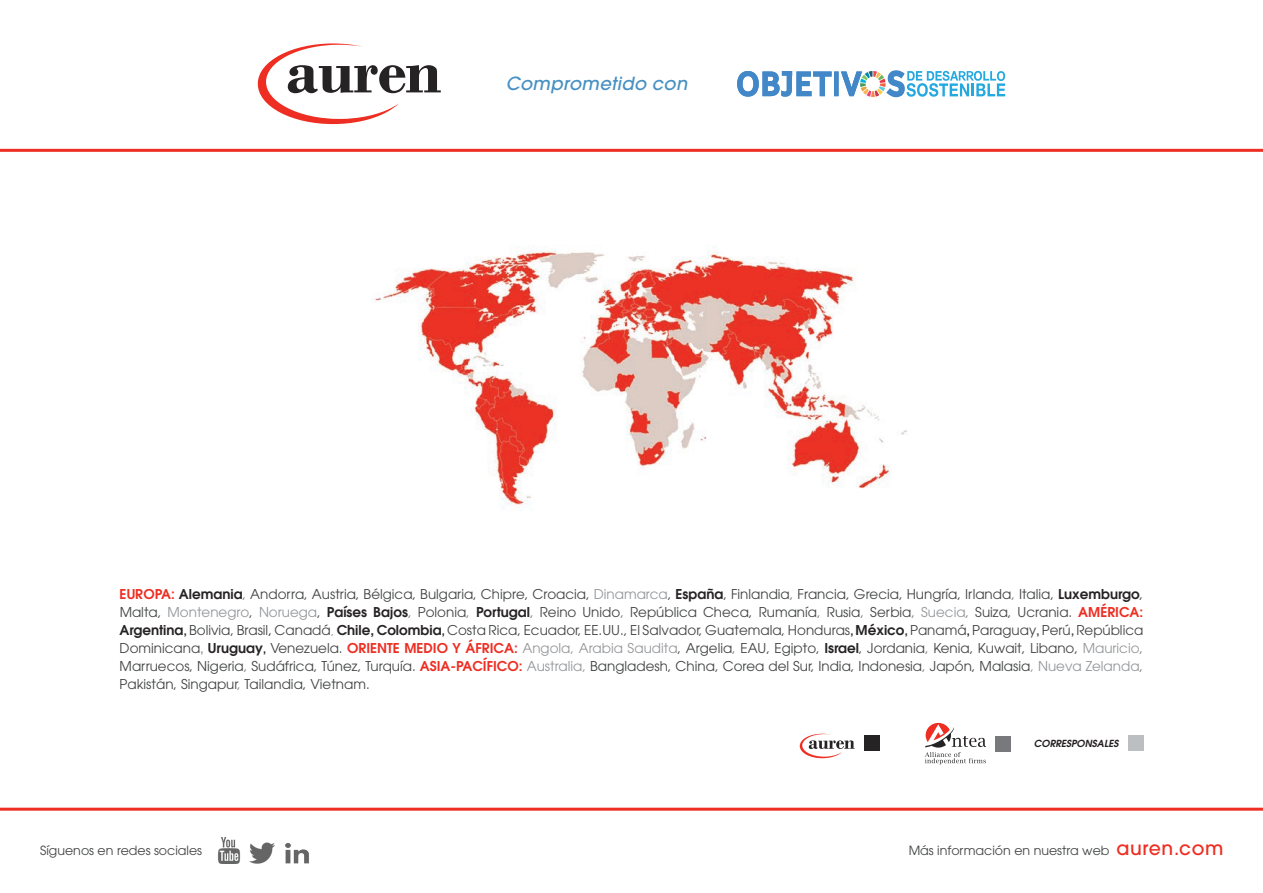
<style>
.page{position:relative;width:1263px;height:893px;background:#fff}
.page>*{position:absolute;margin:0;border:0;box-sizing:border-box;transform-origin:0 0}
.t1{font:italic 500 18px "ITC Avant Garde Pro";letter-spacing:.02em;color:#4790c2}
.t2{font:13.5px/18px "ITC Avant Garde Pro";color:#414243;text-align:justify}
.t3{font:12.6px "ITC Avant Garde Pro";color:#414243}
.t4{font:italic 600 9.75px "ITC Avant Garde Pro";color:#231f20}
.s1{font-weight:600;color:#ee2e22}
.s2{font-weight:600;color:#262324}
.s3{color:#78797c}
.s4{color:#949699}
.s5{font-weight:500;color:#262324}
.s6{color:#262324}
.s7{font-weight:200;color:#262324}
.s8{font-weight:500}
.s9{font-weight:500;color:#949699}
.s10{font-weight:500;font-size:18.9px;color:#ee2e22}
</style>
<div class="page">
<hr style="left:0;top:808px;width:1263px;height:3px;background:#ee2e22">
<hr style="left:0;top:149px;width:1263px;height:3px;background:#ee2e22">
<svg style="left:258px;top:43px;width:183px;height:81px"></svg>
<svg style="left:737px;top:71px;width:95px;height:26px"></svg>
<hr style="left:834px;top:71px;width:4px;height:25px;background:#4287c7">
<div style="left:782px;top:71px;width:10px;height:5px;background:#4287c7"></div>
<svg style="left:841px;top:70px;width:164px;height:28px"></svg>
<img style="left:372px;top:247px;width:535px;height:261px">
<svg style="left:800px;top:734px;width:55px;height:24px"></svg>
<div style="left:864px;top:735px;width:16px;height:16px;background:#262324"></div>
<div style="left:995px;top:736px;width:16px;height:15px;background:#78797c"></div>
<div style="left:1128px;top:735px;width:15px;height:16px;background:#bdbec1"></div>
<svg style="left:925px;top:723px;width:61px;height:41px"></svg>
<h1 class="t1" style="left:506px;top:73px;width:183px">Comprometido con</h1>
<p class="t2" style="left:120px;top:585px;width:1025px"><span class="s1">EUROPA:</span> <span class="s2">Alemania</span><span class="s3">,</span> Andorra, Austria, Bélgica, Bulgaria, Chipre, Croacia, <span class="s4">Dinamarca</span>, <span class="s2">España</span>, Finlandia<span class="s3">,</span> Francia, Grecia, Hungría, Irlanda<span class="s3">,</span> Italia, <span class="s2">Luxemburgo</span>, Malta, <span class="s4">Montenegro</span>, <span class="s4">Noruega</span>, <span class="s2">Países Bajos</span><span class="s3">,</span> Polonia<span class="s3">,</span> <span class="s2">Portugal</span><span class="s3">,</span> Reino Unido<span class="s3">,</span> República Checa, Rumanía<span class="s3">,</span> Rusia<span class="s3">,</span> Serbia<span class="s3">,</span> <span class="s4">Suecia</span><span class="s3">,</span> Suiza, Ucrania. <span class="s1">AMÉRICA:<br></span><span class="s2">Argentina</span><span class="s5">,</span> Bolivia, Brasil<span class="s6">,</span> Canadá<span class="s7">,</span> <span class="s2">Chile, Colombia</span><span class="s5">,</span> Costa Rica, Ecuador, EE.UU., El Salvador, Guatemala, Honduras<span class="s5">,</span> <span class="s2">México</span><span class="s5">,</span> Panamá<span class="s5">,</span> Paraguay<span class="s8">,</span> Perú<span class="s8">,</span> República Dominicana<span class="s9">,</span> <span class="s2">Uruguay</span><span class="s5">,</span> Venezuela. <span class="s1">ORIENTE MEDIO Y ÁFRICA:</span> <span class="s4">Angola, Arabia Saudita</span>, Argelia<span class="s3">,</span> EAU, Egipto, <span class="s2">Israel</span>, Jordania<span class="s3">,</span> Kenia, Kuwait, Libano, <span class="s4">Mauricio</span><span class="s3">, </span>Marruecos, Nigeria<span class="s3">,</span> Sudáfrica, Túnez, Turquía. <span class="s1">ASIA-PACÍFICO:</span> <span class="s4">Australia,</span> Bangladesh, China, Corea del Sur, India, Indonesia<span class="s3">,</span> Japón, Malasia<span class="s4">, Nueva Zelanda</span><span class="s3">, </span>Pakistán, Singapur<span class="s3">,</span> Tailandia, Vietnam.</p>
<p class="t4" style="left:1034px;top:737px;width:86px">CORRESPONSALES</p>
<p class="t3" style="left:40px;top:842px;width:163px">Síguenos en redes sociales</p>
<p class="t3" style="left:909px;top:842px;width:316px">Más información en nuestra web <span class="s10">auren.com</span></p>
</div>
